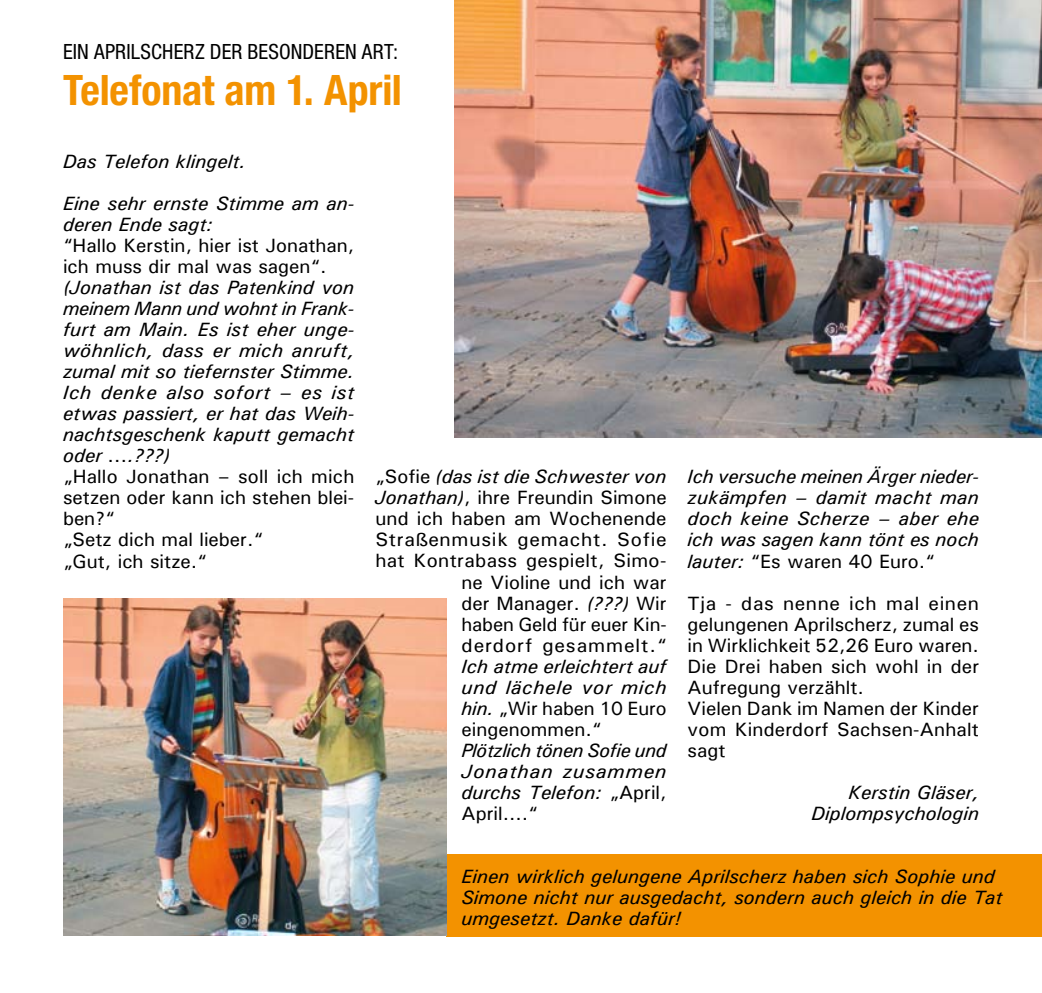
<style>
.page{position:relative;width:1042px;height:993px;background:#fff}
.page>*{position:absolute;margin:0;border:0;box-sizing:border-box;transform-origin:0 0}
.t1{font:700 condensed 42px "Helvetica Neue";letter-spacing:-.005em;color:#f39200}
.t2{font:condensed 21px "Helvetica Neue";letter-spacing:.005em;color:#000}
.t3{font:italic 500 19.25px/21px "Univers";color:#000;text-align:justify}
.t4{font:500 19.25px/21px "Univers";color:#000}
.s1{font-style:italic}
.s2{font-style:normal}
</style>
<div class="page">
<div style="left:446px;top:853px;width:596px;height:82px;background:#f39200"></div>
<img style="left:454px;top:0;width:588px;height:437px">
<img style="left:63px;top:598px;width:383px;height:337px">
<p class="t2" style="left:63px;top:39px;width:337px">EIN APRILSCHERZ DER BESONDEREN ART:</p>
<h1 class="t1" style="left:63px;top:65px;width:340px">Telefonat am 1. April</h1>
<p class="t3" style="left:63px;top:140px;width:293px;line-height:42px">Das Telefon klingelt.<br>Eine sehr ernste Stimme am an-</p>
<p class="t3" style="left:63px;top:213px;width:151px">deren Ende sagt:</p>
<p class="t4" style="left:63px;top:234px;width:293px">“Hallo Kerstin, hier ist Jonathan, ich muss dir mal was sagen“.</p>
<p class="t3" style="left:63px;top:276px;width:293px">(Jonathan ist das Patenkind von meinem Mann und wohnt in Frank&shy;furt am Main. Es ist eher unge&shy;wöhnlich, dass er mich anruft, zumal mit so tiefernster Stimme.<br>Ich denke also sofort – es ist etwas passiert, er hat das Weih&shy;nachtsgeschenk kaputt gemacht oder ….???)</p>
<p class="t4" style="left:63px;top:465px;width:293px">„Hallo Jonathan – soll ich mich setzen oder kann ich stehen blei&shy;ben?“<br>„Setz dich mal lieber.“<br>„Gut, ich sitze.“</p>
<p class="t4" style="left:375px;top:465px;width:293px;text-align:right">„Sofie <span class="s1">(das ist die Schwester von<br>Jonathan)</span>, ihre Freundin Simone und ich haben am Wochenende<br>Straßenmusik gemacht. Sofie hat Kontrabass gespielt, Simo&shy;ne Violine und ich war<br>der Manager. <span class="s1">(???)</span> Wir<br>haben Geld für euer Kin-<br>derdorf gesammelt.“</p>
<p class="t3" style="left:461px;top:654px;width:207px">Ich atme erleichtert auf und lächele vor mich hin. <span class="s2">„Wir haben 10 Euro eingenommen.“</span></p>
<p class="t3" style="left:461px;top:738px;width:207px">Plötzlich tönen Sofie und Jonathan zusammen durchs Telefon: <span class="s2">„April, April….“</span></p>
<p class="t3" style="left:687px;top:465px;width:293px">Ich versuche meinen Ärger nieder&shy;zukämpfen – damit macht man doch keine Scherze – aber ehe ich was sagen kann tönt es noch lauter: <span class="s2">“Es waren 40 Euro.“</span></p>
<p class="t4" style="left:687px;top:591px;width:293px">Tja - das nenne ich mal einen gelungenen Aprilscherz, zumal es in Wirklichkeit 52,26 Euro waren.<br>Die Drei haben sich wohl in der<br>Aufregung verzählt.<br>Vielen Dank im Namen der Kinder vom Kinderdorf Sachsen-Anhalt sagt</p>
<p class="t3" style="left:811px;top:780px;width:169px;text-align:right">Kerstin Gläser,<br>Diplompsychologin</p>
<p class="t3" style="left:461px;top:864px;width:542px;text-align:left">Einen wirklich gelungene Aprilscherz haben sich Sophie und<br>Simone nicht nur ausgedacht, sondern auch gleich in die Tat umgesetzt. Danke dafür!</p>
</div>
